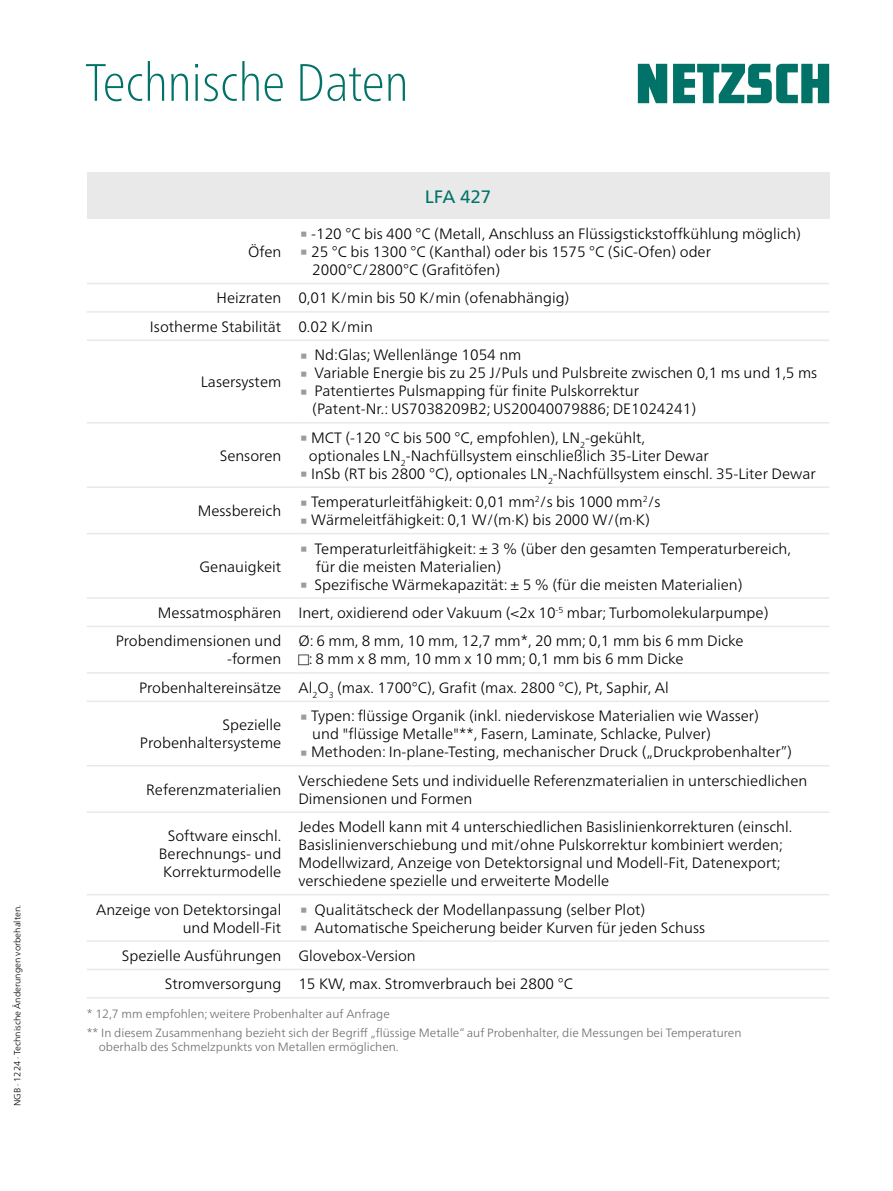
<style>
.page{position:relative;width:893px;height:1191px;background:#fff}
.page>*{position:absolute;margin:0;border:0;box-sizing:border-box;transform-origin:0 0}
.t1{font:100 condensed 52.5px "Frutiger Neue LTW1 G";color:#007268}
.t2{font:45px "Frutiger Neue LTW1 G";color:#9c9c9d}
.Tabellenkörper_n{font:18px "Frutiger Neue LTW1 G";color:#007268}
.Tabellenkörper_n-2{font:300 15px/18px "Frutiger Neue LTW1 G";color:#000}
.Bildunterschrift_n{font:300 12px/14.4px "Frutiger Neue LTW1 G";color:#6e6e6e}
.t3{font:300 9px "Frutiger Neue LTW1 G";color:#000}
</style>
<div class="page">
<svg style="left:638px;top:64px;width:191px;height:39px"></svg>
<div style="left:87px;top:172px;width:742px;height:47px;background:#e9e9e9"></div>
<hr style="left:87px;top:283px;width:211px;height:1px;background:#e9e9e9">
<hr style="left:298px;top:283px;width:531px;height:1px;background:#e9e9e9">
<hr style="left:87px;top:311px;width:211px;height:2px;background:#e9e9e9">
<hr style="left:298px;top:311px;width:531px;height:2px;background:#e9e9e9">
<hr style="left:87px;top:339px;width:211px;height:2px;background:#e9e9e9">
<hr style="left:298px;top:339px;width:531px;height:2px;background:#e9e9e9">
<hr style="left:87px;top:422px;width:211px;height:1px;background:#e9e9e9">
<hr style="left:298px;top:422px;width:531px;height:1px;background:#e9e9e9">
<hr style="left:87px;top:486px;width:211px;height:2px;background:#e9e9e9">
<hr style="left:298px;top:486px;width:531px;height:2px;background:#e9e9e9">
<hr style="left:87px;top:533px;width:211px;height:1px;background:#e9e9e9">
<hr style="left:298px;top:533px;width:531px;height:1px;background:#e9e9e9">
<hr style="left:87px;top:597px;width:211px;height:2px;background:#e9e9e9">
<hr style="left:87px;top:625px;width:211px;height:2px;background:#e9e9e9">
<hr style="left:87px;top:672px;width:211px;height:1px;background:#e9e9e9">
<hr style="left:87px;top:700px;width:211px;height:2px;background:#e9e9e9">
<hr style="left:87px;top:765px;width:211px;height:1px;background:#e9e9e9">
<hr style="left:87px;top:811px;width:211px;height:2px;background:#e9e9e9">
<hr style="left:298px;top:597px;width:531px;height:2px;background:#e9e9e9">
<hr style="left:298px;top:625px;width:531px;height:2px;background:#e9e9e9">
<hr style="left:298px;top:672px;width:531px;height:1px;background:#e9e9e9">
<hr style="left:298px;top:700px;width:531px;height:2px;background:#e9e9e9">
<hr style="left:298px;top:765px;width:531px;height:1px;background:#e9e9e9">
<hr style="left:298px;top:811px;width:531px;height:2px;background:#e9e9e9">
<hr style="left:87px;top:894px;width:211px;height:1px;background:#e9e9e9">
<hr style="left:298px;top:894px;width:531px;height:1px;background:#e9e9e9">
<hr style="left:87px;top:940px;width:211px;height:1px;background:#e9e9e9">
<hr style="left:298px;top:940px;width:531px;height:1px;background:#e9e9e9">
<hr style="left:87px;top:968px;width:211px;height:2px;background:#e9e9e9">
<hr style="left:87px;top:997px;width:211px;height:1px;background:#e9e9e9">
<hr style="left:298px;top:968px;width:531px;height:2px;background:#e9e9e9">
<hr style="left:298px;top:997px;width:531px;height:1px;background:#e9e9e9">
<p class="t3" style="left:12px;top:1106px;width:203px;rotate:-90deg">NGB · 1224 · Technische Änderungen vorbehalten.</p>
<h1 class="t1" style="left:85px;top:44px;width:325px">Technische Daten</h1>
<p class="Tabellenkörper_n" style="left:425px;top:186px;width:68px">LFA 427</p>
<p class="Tabellenkörper_n-2" style="left:248px;top:243px;width:35px">Öfen</p>
<p class="t2" style="left:298px;top:204px;width:12px">∙</p>
<p class="Tabellenkörper_n-2" style="left:311px;top:225px;width:491px">-120 °C bis 400 °C (Metall, Anschluss an Flüssigstickstoffkühlung möglich)</p>
<p class="t2" style="left:298px;top:222px;width:12px">∙</p>
<p class="Tabellenkörper_n-2" style="left:311px;top:243px;width:401px">25 °C bis 1300 °C (Kanthal) oder bis 1575 °C (SiC-Ofen) oder<br>2000°C/2800°C (Grafitöfen)</p>
<p class="Tabellenkörper_n-2" style="left:217px;top:289px;width:66px">Heizraten</p>
<p class="Tabellenkörper_n-2" style="left:298px;top:289px;width:273px">0,01 K/min bis 50 K/min (ofenabhängig)</p>
<p class="Tabellenkörper_n-2" style="left:150px;top:317px;width:133px">Isotherme Stabilität</p>
<p class="Tabellenkörper_n-2" style="left:298px;top:317px;width:76px">0.02 K/min</p>
<p class="Tabellenkörper_n-2" style="left:201px;top:373px;width:82px">Lasersystem</p>
<p class="Tabellenkörper_n-2" style="left:220px;top:446px;width:63px">Sensoren</p>
<p class="Tabellenkörper_n-2" style="left:198px;top:502px;width:85px">Messbereich</p>
<p class="Tabellenkörper_n-2" style="left:200px;top:557px;width:83px">Genauigkeit</p>
<p class="t2" style="left:298px;top:325px;width:12px">∙</p>
<p class="Tabellenkörper_n-2" style="left:315px;top:346px;width:208px">Nd:Glas; Wellenlänge 1054 nm</p>
<p class="t2" style="left:298px;top:343px;width:12px">∙</p>
<p class="Tabellenkörper_n-2" style="left:315px;top:364px;width:504px">Variable Energie bis zu 25 J/Puls und Pulsbreite zwischen 0,1 ms und 1,5 ms</p>
<p class="t2" style="left:298px;top:361px;width:12px">∙</p>
<p class="Tabellenkörper_n-2" style="left:312px;top:382px;width:385px">Patentiertes Pulsmapping für finite Pulskorrektur (Patent-Nr.: US7038209B2; US20040079886; DE1024241)</p>
<p class="t2" style="left:298px;top:408px;width:12px">∙</p>
<p class="Tabellenkörper_n-2" style="left:309px;top:428px;width:402px">MCT (-120 °C bis 500 °C, empfohlen), LN<sub>2</sub>-gekühlt, optionales LN<sub>2</sub>-Nachfüllsystem einschließlich 35-Liter Dewar</p>
<p class="t2" style="left:298px;top:444px;width:12px">∙</p>
<p class="Tabellenkörper_n-2" style="left:311px;top:464px;width:506px">InSb (RT bis 2800 °C), optionales LN<sub>2</sub>-Nachfüllsystem einschl. 35-Liter Dewar</p>
<p class="t2" style="left:298px;top:472px;width:12px">∙</p>
<p class="Tabellenkörper_n-2" style="left:311px;top:493px;width:351px">Temperaturleitfähigkeit: 0,01 mm<sup>2</sup>/s bis 1000 mm<sup>2</sup>/s</p>
<p class="t2" style="left:298px;top:490px;width:12px">∙</p>
<p class="Tabellenkörper_n-2" style="left:311px;top:511px;width:340px">Wärmeleitfähigkeit: 0,1 W/(m·K) bis 2000 W/(m·K)</p>
<p class="t2" style="left:298px;top:519px;width:12px">∙</p>
<p class="Tabellenkörper_n-2" style="left:315px;top:539px;width:478px">Temperaturleitfähigkeit: ± 3 % (über den gesamten Temperaturbereich, für die meisten Materialien)</p>
<p class="t2" style="left:298px;top:555px;width:12px">∙</p>
<p class="Tabellenkörper_n-2" style="left:315px;top:575px;width:429px">Spezifische Wärmekapazität: ± 5 % (für die meisten Materialien)</p>
<p class="Tabellenkörper_n-2" style="left:158px;top:603px;width:125px">Messatmosphären</p>
<p class="Tabellenkörper_n-2" style="left:298px;top:603px;width:472px">Inert, oxidierend oder Vakuum (&lt;2x 10<sup>-5</sup> mbar; Turbomolekularpumpe)</p>
<p class="Tabellenkörper_n-2" style="left:116px;top:632px;width:167px;text-align:right">Probendimensionen und -formen</p>
<p class="Tabellenkörper_n-2" style="left:298px;top:632px;width:447px">Ø: 6 mm, 8 mm, 10 mm, 12,7 mm*, 20 mm; 0,1 mm bis 6 mm Dicke</p>
<p class="Tabellenkörper_n-2" style="left:309px;top:650px;width:376px">: 8 mm x 8 mm, 10 mm x 10 mm; 0,1 mm bis 6 mm Dicke</p>
<p class="Tabellenkörper_n-2" style="left:139px;top:678px;width:144px">Probenhaltereinsätze</p>
<p class="Tabellenkörper_n-2" style="left:298px;top:678px;width:372px">Al<sub>2</sub>O<sub>3</sub> (max. 1700°C), Grafit (max. 2800 °C), Pt, Saphir, Al</p>
<p class="Tabellenkörper_n-2" style="left:140px;top:716px;width:143px;text-align:right">Spezielle<br>Probenhaltersysteme</p>
<p class="t2" style="left:298px;top:686px;width:12px">∙</p>
<p class="Tabellenkörper_n-2" style="left:311px;top:707px;width:449px">Typen: flüssige Organik (inkl. niederviskose Materialien wie Wasser) und "flüssige Metalle"**, Fasern, Laminate, Schlacke, Pulver)</p>
<p class="t2" style="left:298px;top:722px;width:12px">∙</p>
<p class="Tabellenkörper_n-2" style="left:311px;top:743px;width:482px">Methoden: In-plane-Testing, mechanischer Druck („Druckprobenhalter”)</p>
<p class="Tabellenkörper_n-2" style="left:146px;top:780px;width:137px">Referenzmaterialien</p>
<p class="Tabellenkörper_n-2" style="left:298px;top:771px;width:510px">Verschiedene Sets und individuelle Referenzmaterialien in unterschiedlichen<br>Dimensionen und Formen</p>
<p class="Tabellenkörper_n-2" style="left:168px;top:826px;width:115px">Software einschl.</p>
<p class="Tabellenkörper_n-2" style="left:159px;top:844px;width:124px">Berechnungs- und<br>Korrekturmodelle</p>
<p class="Tabellenkörper_n-2" style="left:298px;top:817px;width:495px">Jedes Modell kann mit 4 unterschiedlichen Basislinienkorrekturen (einschl.<br>Basislinienverschiebung und mit/ohne Pulskorrektur kombiniert werden; Modellwizard, Anzeige von Detektorsignal und Modell-Fit, Datenexport; verschiedene spezielle und erweiterte Modelle</p>
<p class="Tabellenkörper_n-2" style="left:96px;top:900px;width:187px;text-align:right">Anzeige von Detektorsingal und Modell-Fit</p>
<p class="t2" style="left:298px;top:880px;width:12px">∙</p>
<p class="Tabellenkörper_n-2" style="left:315px;top:900px;width:332px">Qualitätscheck der Modellanpassung (selber Plot)</p>
<p class="t2" style="left:298px;top:898px;width:12px">∙</p>
<p class="Tabellenkörper_n-2" style="left:315px;top:918px;width:392px">Automatische Speicherung beider Kurven für jeden Schuss</p>
<p class="Tabellenkörper_n-2" style="left:122px;top:946px;width:161px">Spezielle Ausführungen</p>
<p class="Tabellenkörper_n-2" style="left:298px;top:946px;width:119px">Glovebox-Version</p>
<p class="Tabellenkörper_n-2" style="left:165px;top:975px;width:118px">Stromversorgung</p>
<p class="Tabellenkörper_n-2" style="left:298px;top:975px;width:276px">15 KW, max. Stromverbrauch bei 2800 °C</p>
<p class="Bildunterschrift_n" style="left:87px;top:1006px;width:305px">* 12,7 mm empfohlen; weitere Probenhalter auf Anfrage</p>
<p class="Bildunterschrift_n" style="left:99px;top:1025px;width:644px;text-indent:-12px">** In diesem Zusammenhang bezieht sich der Begriff „flüssige Metalle“ auf Probenhalter, die Messungen bei Temperaturen oberhalb des Schmelzpunkts von Metallen ermöglichen.</p>
</div>
